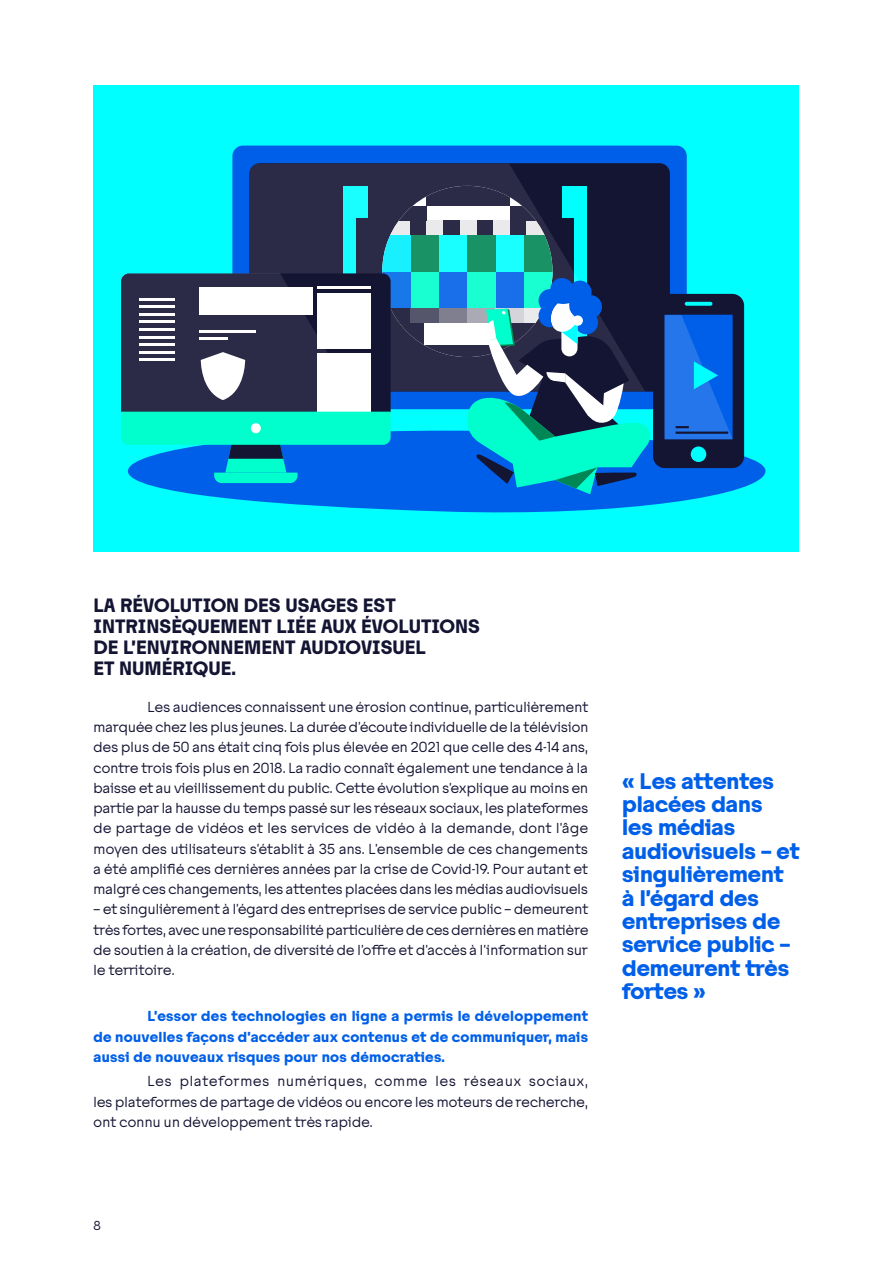
<style>
.page{position:relative;width:893px;height:1263px;background:#fff}
.page>*{position:absolute;margin:0;border:0;box-sizing:border-box;transform-origin:0 0}
.t1{font:700 21px/23.4px "Tosh";color:#005fe8}
.t2{font:700 18px/21px "Tosh";color:#141433}
.t3{font:13.5px/20.2px "Tosh";letter-spacing:.02em;color:#141433;text-align:justify}
.t4{font:700 13.5px/20.2px "Tosh";letter-spacing:.02em;color:#005fe8;text-align:justify}
.t5{font:12px "Tosh";color:#141433}
</style>
<div class="page">
<div style="left:94px;top:85px;width:705px;height:466px;background:#0ff"></div>
<svg style="left:193px;top:431px;width:573px;height:82px;fill:#005fe8"></svg>
<svg style="left:232px;top:146px;width:455px;height:40px;background:#015bdd"></svg>
<svg style="left:249px;top:163px;width:396px;height:23px;background:#222342"></svg>
<svg style="left:121px;top:186px;width:623px;height:308px;background:#2b81a2"></svg>
<h2 class="t2" style="left:94px;top:594px;width:388px">LA RÉVOLUTION DES USAGES EST<br>INTRINSÈQUEMENT LIÉE AUX ÉVOLUTIONS<br>DE L’ENVIRONNEMENT AUDIOVISUEL<br>ET NUMÉRIQUE.</h2>
<p class="t3" style="left:94px;top:697px;width:496px;text-indent:54px">Les audiences connaissent une érosion continue, particulièrement marquée chez les plus jeunes. La durée d’écoute individuelle de la télévision des plus de 50 ans était cinq fois plus élevée en 2021 que celle des 4-14 ans, contre trois fois plus en 2018. La radio connaît également une tendance à la baisse et au vieillissement du public. Cette évolution s’explique au moins en partie par la hausse du temps passé sur les réseaux sociaux, les plateformes de partage de vidéos et les services de vidéo à la demande, dont l’âge moyen des utilisateurs s’établit à 35 ans. L’ensemble de ces changements a été amplifié ces dernières années par la crise de Covid-19. Pour autant et malgré ces changements, les attentes placées dans les médias audiovisuels</p>
<p class="t3" style="left:94px;top:899px;width:496px">– et singulièrement à l’égard des entreprises de service public – demeurent très fortes, avec une responsabilité particulière de ces dernières en matière de soutien à la création, de diversité de l’offre et d’accès à l’information sur le territoire.</p>
<p class="t4" style="left:94px;top:1006px;width:496px;text-indent:54px">L’essor des technologies en ligne a permis le développement de nouvelles façons d’accéder aux contenus et de communiquer, mais aussi de nouveaux risques pour nos démocraties.</p>
<p class="t3" style="left:94px;top:1071px;width:496px;text-indent:54px">Les plateformes numériques, comme les réseaux sociaux, les plateformes de partage de vidéos ou encore les moteurs de recherche, ont connu un développement très rapide.</p>
<h1 class="t1" style="left:622px;top:769px;width:179px">« Les attentes placées dans<br>les médias audiovisuels – et singulièrement à l’égard des entreprises de service public – demeurent très fortes »</h1>
<p class="t5" style="left:94px;top:1217px;width:9px">8</p>
</div>
